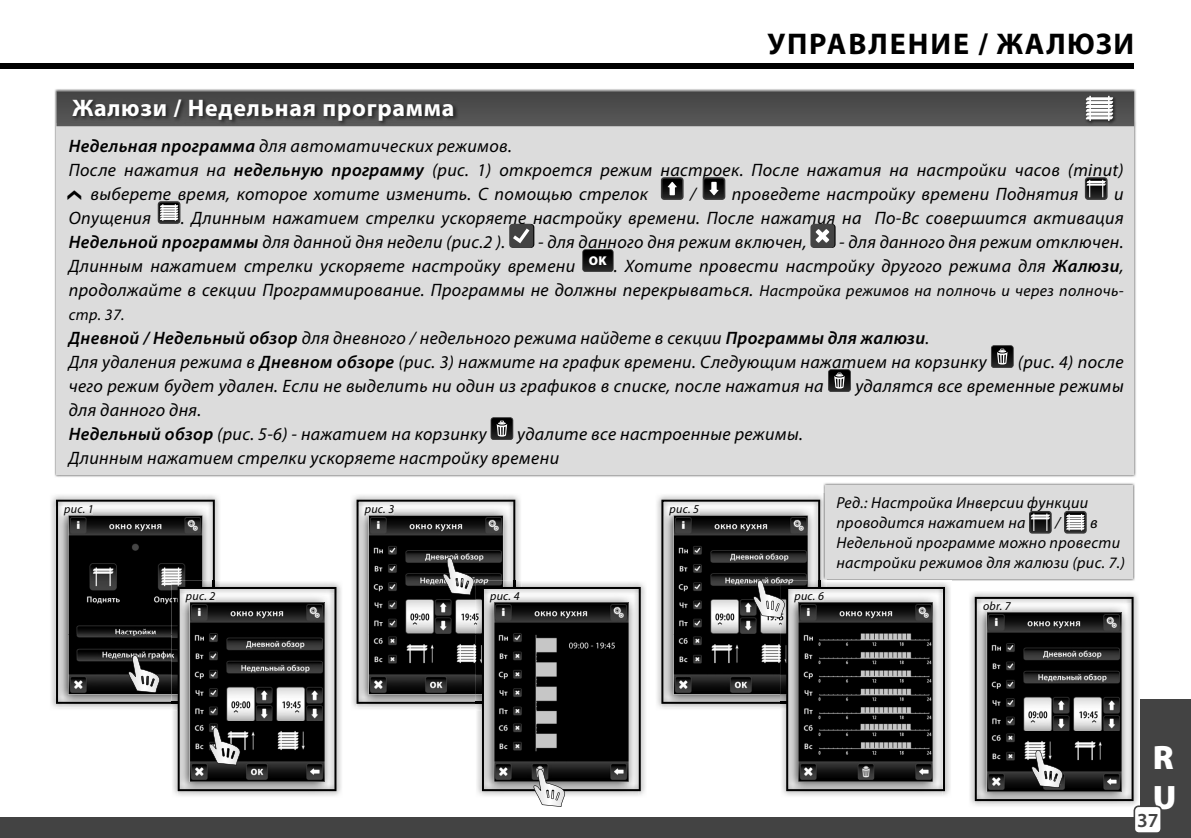
<style>
.page{position:relative;width:1191px;height:838px;background:#fff}
.page>*{position:absolute;margin:0;border:0;box-sizing:border-box;transform-origin:0 0}
.t1{font:900 34px/40.8px "Myriad Pro";color:#fff}
.t2{font:700 30px "Myriad Pro";letter-spacing:.065em;color:#000}
.t3{font:700 24px "Myriad Pro";letter-spacing:.03em;color:#fff}
.t4{font:600 20px "Myriad Pro";color:#434343}
.t5{font:italic 18px/24px "Myriad Pro";letter-spacing:.02em;color:#000}
.t6{font:italic 16px/20px "Myriad Pro";letter-spacing:.02em;color:#000}
.t7{font:italic 12px "Myriad Pro";letter-spacing:.02em;color:#000}
.s1{font-weight:600}
.s2{font-size:16px}
</style>
<div class="page">
<div style="left:1140px;top:699px;width:51px;height:139px;background:#434343"></div>
<img style="left:51px;top:495px;width:167px;height:213px">
<img style="left:352px;top:495px;width:167px;height:212px">
<img style="left:641px;top:583px;width:4px;height:212px">
<img style="left:657px;top:495px;width:166px;height:212px">
<img style="left:783px;top:583px;width:167px;height:213px">
<img style="left:786px;top:791px;width:156px;height:4px">
<img style="left:174px;top:583px;width:167px;height:213px">
<img style="left:177px;top:791px;width:157px;height:4px">
<div style="left:56px;top:123px;width:1078px;height:352px;background:#dcdcdc"></div>
<svg style="left:661px;top:177px;width:22px;height:23px"></svg>
<svg style="left:702px;top:177px;width:23px;height:23px"></svg>
<svg style="left:1085px;top:177px;width:22px;height:23px"></svg>
<svg style="left:158px;top:201px;width:22px;height:23px"></svg>
<svg style="left:509px;top:224px;width:25px;height:24px"></svg>
<svg style="left:810px;top:224px;width:25px;height:24px"></svg>
<svg style="left:582px;top:249px;width:31px;height:23px"></svg>
<svg style="left:991px;top:345px;width:22px;height:23px"></svg>
<svg style="left:828px;top:369px;width:23px;height:23px"></svg>
<svg style="left:490px;top:417px;width:23px;height:23px"></svg>
<svg style="left:56px;top:91px;width:1078px;height:35px;background:#4e4e4e"></svg>
<img style="left:970px;top:592px;width:167px;height:212px">
<img style="left:823px;top:483px;width:312px;height:98px">
<img style="left:823px;top:493px;width:2px;height:6px">
<div style="left:825px;top:485px;width:307px;height:93px;background:#dcdcdc"></div>
<svg style="left:1029px;top:511px;width:22px;height:22px"></svg>
<svg style="left:1064px;top:511px;width:22px;height:22px"></svg>
<div style="left:0;top:817px;width:1191px;height:21px;background:#434343"></div>
<div style="left:0;top:64px;width:1133px;height:5px;background:#000"></div>
<svg style="left:661px;top:499px;width:284px;height:292px"></svg>
<svg style="left:356px;top:499px;width:285px;height:308px"></svg>
<svg style="left:56px;top:499px;width:280px;height:292px"></svg>
<svg style="left:974px;top:597px;width:187px;height:236px"></svg>
<p class="t3" style="left:72px;top:99px;width:384px">Жалюзи / Недельная программа</p>
<p class="t2" style="left:767px;top:32px;width:368px">УПРАВЛЕНИЕ / ЖАЛЮЗИ</p>
<p class="t5" style="left:69px;top:135px;width:445px"><span class="s1">Недельная программа</span> для автоматических режимов.</p>
<p class="t5" style="left:69px;top:159px;width:1056px">После нажатия на <span class="s1">недельную программу</span> (рис. 1) откроется режим настроек. После нажатия на настройки часов (minut)</p>
<p class="t5" style="left:91px;top:183px;width:559px">выберете время, которое хотите изменить. С помощью стрелок</p>
<p class="t5" style="left:690px;top:183px;width:7px">/</p>
<p class="t5" style="left:732px;top:183px;width:348px">проведете настройку времени Поднятия</p>
<p class="t5" style="left:1114px;top:183px;width:11px">и</p>
<p class="t5" style="left:69px;top:207px;width:84px">Опущения</p>
<p class="t5" style="left:69px;top:207px;width:1056px;text-indent:112px">. Длинным нажатием стрелки ускоряете настройку времени. После нажатия на По-Вс совершится активация<br><span class="s1">Недельной программы</span> для данной дня недели (рис.2 ).</p>
<p class="t5" style="left:69px;top:231px;width:1056px;text-align:justify;text-indent:770px">- для данного дня режим отключен.<br>Длинным нажатием стрелки ускоряете настройку времени <sup>OK</sup> . Хотите провести настройку другого режима для <span class="s1">Жалюзи</span>, продолжайте в секции Программирование. Программы не должны перекрываться. <span class="s2">Настройка режимов на полночь и через полночь-</span></p>
<p class="t6" style="left:69px;top:306px;width:57px">стр. 37.</p>
<p class="t5" style="left:69px;top:327px;width:919px"><span class="s1">Дневной / Недельный обзор</span> для дневного / недельного режима найдете в секции <span class="s1">Программы для жалюзи</span>.<br>Для удаления режима в <span class="s1">Дневном обзоре</span> (рис. 3) нажмите на график времени. Следующим нажатием на корзинку</p>
<p class="t5" style="left:538px;top:231px;width:270px">- для данного дня режим включен,</p>
<p class="t5" style="left:1018px;top:351px;width:107px">(рис. 4) после</p>
<p class="t5" style="left:69px;top:375px;width:756px">чего режим будет удален. Если не выделить ни один из графиков в списке, после нажатия на</p>
<p class="t5" style="left:855px;top:375px;width:270px">удалятся все временные режимы</p>
<p class="t5" style="left:69px;top:399px;width:419px">для данного дня.<br><span class="s1">Недельный обзор</span> (рис. 5-6) - нажатием на корзинку</p>
<p class="t5" style="left:69px;top:423px;width:736px;text-indent:448px">удалите все настроенные режимы.<br>Длинным нажатием стрелки ускоряете настройку времени</p>
<p class="t7" style="left:64px;top:504px;width:31px">рис. 1</p>
<p class="t7" style="left:365px;top:504px;width:31px">рис. 3</p>
<p class="t7" style="left:669px;top:504px;width:31px">рис. 5</p>
<p class="t7" style="left:186px;top:591px;width:31px">рис. 2</p>
<p class="t7" style="left:794px;top:591px;width:31px">рис. 6</p>
<p class="t7" style="left:490px;top:591px;width:31px">рис. 4</p>
<p class="t6" style="left:836px;top:494px;width:253px">Ред.: Настройка Инверсии функции проводится нажатием на</p>
<p class="t6" style="left:1055px;top:514px;width:7px">/</p>
<p class="t6" style="left:836px;top:514px;width:290px;text-indent:254px">в<br>Недельной программе можно провести настройки режимов для жалюзи (рис. 7.)</p>
<p class="t7" style="left:983px;top:601px;width:29px">obr. 7</p>
<p class="t1" style="left:1152px;top:739px;width:25px">R<br>U</p>
<p class="t4" style="left:1137px;top:812px;width:23px">37</p>
</div>
